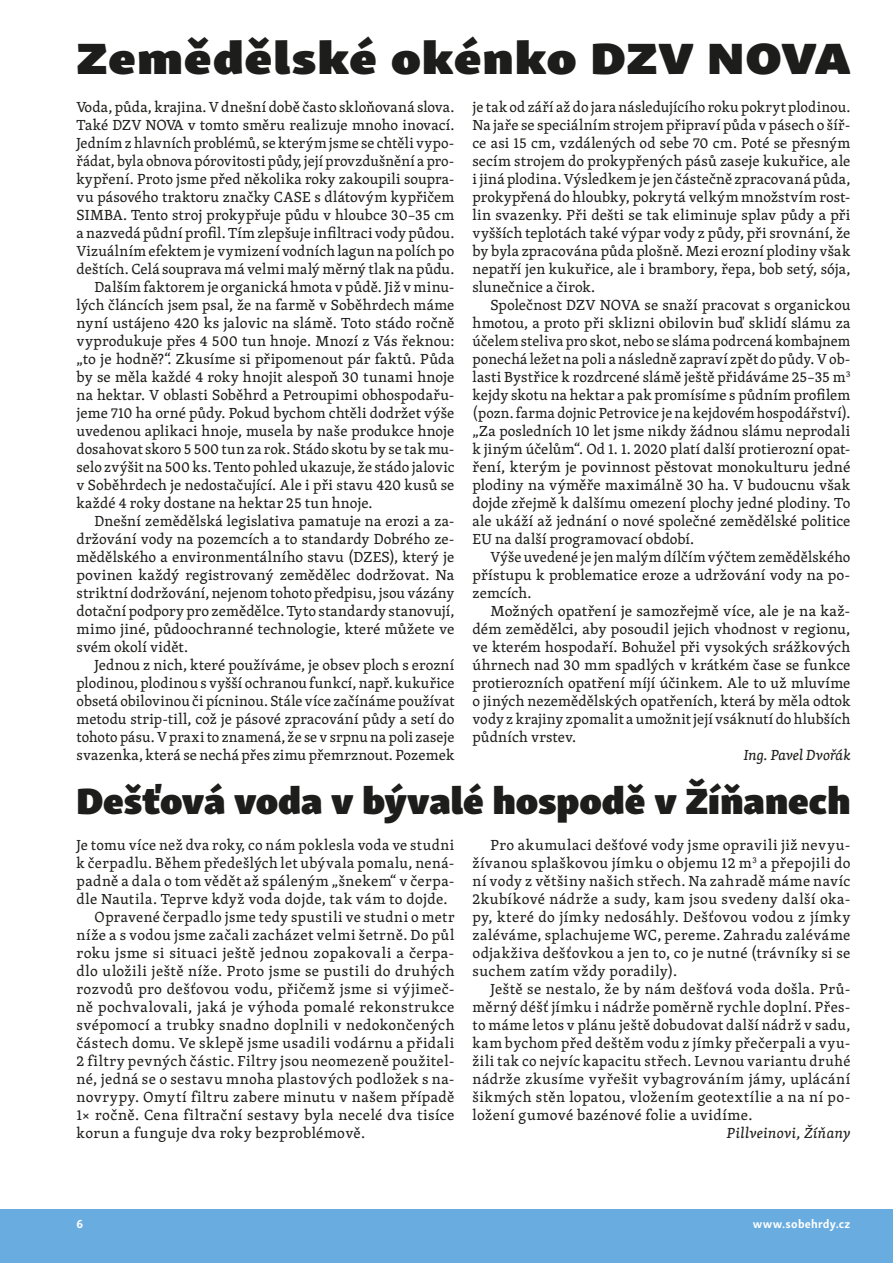
<style>
.page{position:relative;width:893px;height:1263px;background:#fff}
.page>*{position:absolute;margin:0;border:0;box-sizing:border-box;transform-origin:0 0}
.t1{font:45px "Skolar Sans Latn Ex Bl";letter-spacing:.015em;color:#1d1d1b}
.t2{font:37.5px "Skolar Sans Latn Bl";color:#1d1d1b}
.t3{font:15px/18px "Skolar Latin";letter-spacing:.015em;color:#1d1d1b;text-align:justify}
.t4{font:15px "Skolar Latin";letter-spacing:.015em;color:#1d1d1b;scale:1.04 1}
.t5{font:italic 15px "Skolar Latin";letter-spacing:.015em;color:#1d1d1b}
.t6{font:italic 15px "Skolar Latin";letter-spacing:-.01em;color:#1d1d1b}
.t7{font:700 12px "Skolar Sans Latn";letter-spacing:.015em;color:#fff}
</style>
<div class="page">
<div style="left:0;top:1210px;width:893px;height:53px;background:#69acdf"></div>
<h1 class="t1" style="left:77px;top:17px;width:775px">Zemědělské okénko DZV NOVA</h1>
<p class="t3" style="left:77px;top:98px;width:379px">Voda, půda, krajina. Vdnešní době často skloňovaná slova.</p>
<p class="t3" style="left:77px;top:116px;width:379px">Také DZV NOVA v tomto směru realizuje mnoho inovací.</p>
<p class="t3" style="left:77px;top:134px;width:379px">Jedním z hlavních problémů, se kterým jsme se chtěli vypo-</p>
<p class="t3" style="left:77px;top:152px;width:379px">řádat, byla obnova pórovitosti půdy, její provzdušnění a pro-</p>
<p class="t3" style="left:77px;top:170px;width:379px">kypření. Proto jsme před několika roky zakoupili soupra-</p>
<p class="t3" style="left:77px;top:188px;width:379px">vu pásového traktoru značky CASE s dlátovým kypřičem</p>
<p class="t3" style="left:77px;top:206px;width:379px">SIMBA. Tento stroj prokypřuje půdu v hloubce 30–35 cm</p>
<p class="t3" style="left:77px;top:224px;width:379px">a nazvedá půdní profil. Tím zlepšuje infiltraci vody půdou.</p>
<p class="t3" style="left:77px;top:242px;width:379px">Vizuálním efektem je vymizení vodních lagun na polích po</p>
<p class="t3" style="left:77px;top:260px;width:379px">deštích. Celá souprava má velmi malý měrný tlak na půdu.</p>
<p class="t3" style="left:95px;top:278px;width:361px">Dalším faktorem je organická hmota v půdě. Již v minu-</p>
<p class="t3" style="left:77px;top:296px;width:379px">lých článcích jsem psal, že na farmě v Soběhrdech máme</p>
<p class="t3" style="left:77px;top:314px;width:379px">nyní ustájeno 420 ks jalovic na slámě. Toto stádo ročně</p>
<p class="t3" style="left:77px;top:332px;width:379px">vyprodukuje přes 4 500 tun hnoje. Mnozí z Vás řeknou:</p>
<p class="t3" style="left:77px;top:350px;width:379px">„to je hodně?“. Zkusíme si připomenout pár faktů. Půda</p>
<p class="t3" style="left:77px;top:368px;width:379px">by se měla každé 4 roky hnojit alespoň 30 tunami hnoje</p>
<p class="t3" style="left:77px;top:386px;width:379px">na hektar. V oblasti Soběhrd a Petroupimi obhospodařu-</p>
<p class="t3" style="left:77px;top:404px;width:379px">jeme 710 ha orné půdy. Pokud bychom chtěli dodržet výše</p>
<p class="t3" style="left:77px;top:422px;width:379px">uvedenou aplikaci hnoje, musela by naše produkce hnoje</p>
<p class="t3" style="left:77px;top:440px;width:379px">dosahovat skoro 5 500 tun za rok. Stádo skotu by se tak mu-</p>
<p class="t3" style="left:77px;top:458px;width:379px">selo zvýšit na 500 ks. Tento pohled ukazuje, že stádo jalovic</p>
<p class="t3" style="left:77px;top:476px;width:379px">v Soběhrdech je nedostačující. Ale i při stavu 420 kusů se</p>
<p class="t3" style="left:77px;top:494px;width:298px">každé 4 roky dostane na hektar 25 tun hnoje.</p>
<p class="t3" style="left:95px;top:512px;width:361px">Dnešní zemědělská legislativa pamatuje na erozi a za-</p>
<p class="t3" style="left:77px;top:530px;width:379px">držování vody na pozemcích a to standardy Dobrého ze-</p>
<p class="t3" style="left:77px;top:548px;width:379px">mědělského a environmentálního stavu (DZES), který je</p>
<p class="t3" style="left:77px;top:566px;width:379px">povinen každý registrovaný zemědělec dodržovat. Na</p>
<p class="t3" style="left:77px;top:584px;width:379px">striktní dodržování, nejenom tohoto předpisu, jsou vázány</p>
<p class="t3" style="left:77px;top:602px;width:379px">dotační podpory pro zemědělce. Tyto standardy stanovují,</p>
<p class="t3" style="left:77px;top:620px;width:379px">mimo jiné, půdoochranné technologie, které můžete ve</p>
<p class="t3" style="left:77px;top:638px;width:113px">svém okolí vidět.</p>
<p class="t3" style="left:95px;top:656px;width:361px">Jednou z nich, které používáme, je obsev ploch s erozní</p>
<p class="t3" style="left:77px;top:674px;width:379px">plodinou, plodinou s vyšší ochranou funkcí, např. kukuřice</p>
<p class="t3" style="left:77px;top:692px;width:379px">obsetá obilovinou či pícninou. Stále více začínáme používat</p>
<p class="t3" style="left:77px;top:710px;width:379px">metodu strip-till, což je pásové zpracování půdy a setí do</p>
<p class="t3" style="left:77px;top:728px;width:379px">tohoto pásu. V praxi to znamená, že se v srpnu na poli zaseje</p>
<p class="t3" style="left:77px;top:746px;width:379px">svazenka, která se nechá přes zimu přemrznout. Pozemek</p>
<p class="t3" style="left:472px;top:98px;width:379px">je tak od září až do jara následujícího roku pokryt plodinou.<br>Na jaře se speciálním strojem připraví půda v pásech o šíř&shy;ce asi 15 cm, vzdálených od sebe 70 cm. Poté se přesným secím strojem do prokypřených pásů zaseje kukuřice, ale i jiná plodina. Výsledkem je jen částečně zpracovaná půda, prokypřená do hloubky, pokrytá velkým množstvím rost&shy;lin svazenky. Při dešti se tak eliminuje splav půdy a při vyšších teplotách také výpar vody z půdy, při srovnání, že by byla zpracována půda plošně. Mezi erozní plodiny však nepatří jen kukuřice, ale i brambory, řepa, bob setý, sója, slunečnice a čirok.</p>
<p class="t3" style="left:472px;top:296px;width:379px;text-indent:18px">Společnost DZV NOVA se snaží pracovat s organickou hmotou, a proto při sklizni obilovin buď sklidí slámu za účelem steliva pro skot, nebo se sláma podrcená kombajnem ponechá ležet na poli a následně zapraví zpět do půdy. V ob&shy;lasti Bystřice k rozdrcené slámě ještě přidáváme 25–35 m<sup>3 </sup>kejdy skotu na hektar a pak promísíme s půdním profilem (pozn. farma dojnic Petrovice je na kejdovém hospodářství). „Za posledních 10 let jsme nikdy žádnou slámu neprodali k jiným účelům“. Od 1. 1. 2020 platí další protierozní opat&shy;ření, kterým je povinnost pěstovat monokulturu jedné plodiny na výměře maximálně 30 ha. V budoucnu však dojde zřejmě k dalšímu omezení plochy jedné plodiny. To ale ukáží až jednání o nové společné zemědělské politice EU na další programovací období.</p>
<p class="t3" style="left:472px;top:548px;width:379px;text-indent:18px">Výše uvedené je jen malým dílčím výčtem zemědělského přístupu k problematice eroze a udržování vody na po&shy;zemcích.</p>
<p class="t3" style="left:472px;top:602px;width:379px;text-indent:18px">Možných opatření je samozřejmě více, ale je na kaž&shy;dém zemědělci, aby posoudil jejich vhodnost v regionu, ve kterém hospodaří. Bohužel při vysokých srážkových úhrnech nad 30 mm spadlých v krátkém čase se funkce protierozních opatření míjí účinkem. Ale to už mluvíme o jiných nezemědělských opatřeních, která by měla odtok vody z krajiny zpomalit a umožnit její vsáknutí do hlubších půdních vrstev.</p>
<p class="t6" style="left:744px;top:744px;width:108px">Ing. Pavel Dvořák</p>
<h2 class="t2" style="left:77px;top:767px;width:775px">Dešťová voda v bývalé hospodě v Žíňanech</h2>
<p class="t3" style="left:77px;top:836px;width:379px">Je tomu více než dva roky, co nám poklesla voda ve studni</p>
<p class="t3" style="left:77px;top:854px;width:379px">k čerpadlu. Během předešlých let ubývala pomalu, nená-</p>
<p class="t3" style="left:77px;top:872px;width:379px">padně a dala o tom vědět až spáleným „šnekem“ v čerpa-</p>
<p class="t3" style="left:77px;top:890px;width:373px">dle Nautila. Teprve když voda dojde, tak vám to dojde.</p>
<p class="t3" style="left:95px;top:908px;width:361px">Opravené čerpadlo jsme tedy spustili ve studni o metr</p>
<p class="t3" style="left:77px;top:926px;width:379px">níže a s vodou jsme začali zacházet velmi šetrně. Do půl</p>
<p class="t4" style="left:77px;top:942px;width:365px">roku jsme si situaci ještě jednou zopakovali a čerpa-</p>
<p class="t3" style="left:77px;top:962px;width:379px">dlo uložili ještě níže. Proto jsme se pustili do druhých</p>
<p class="t3" style="left:77px;top:980px;width:379px">rozvodů pro dešťovou vodu, přičemž jsme si výjimeč-</p>
<p class="t3" style="left:77px;top:998px;width:379px">ně pochvalovali, jaká je výhoda pomalé rekonstrukce</p>
<p class="t3" style="left:77px;top:1016px;width:379px">svépomocí a trubky snadno doplnili v nedokončených</p>
<p class="t3" style="left:77px;top:1034px;width:379px">částech domu. Ve sklepě jsme usadili vodárnu a přidali</p>
<p class="t3" style="left:77px;top:1052px;width:379px">2 filtry pevných částic. Filtry jsou neomezeně použitel-</p>
<p class="t3" style="left:77px;top:1070px;width:379px">né, jedná se o sestavu mnoha plastových podložek s na-</p>
<p class="t3" style="left:77px;top:1088px;width:379px">novrypy. Omytí filtru zabere minutu v našem případě</p>
<p class="t3" style="left:77px;top:1106px;width:379px">1× ročně. Cena filtrační sestavy byla necelé dva tisíce</p>
<p class="t3" style="left:77px;top:1124px;width:290px">korun a funguje dva roky bezproblémově.</p>
<p class="t3" style="left:472px;top:836px;width:379px;text-indent:18px">Pro akumulaci dešťové vody jsme opravili již nevyu&shy;žívanou splaškovou jímku o objemu 12 m<sup>3</sup> a přepojili do ní vody z většiny našich střech. Na zahradě máme navíc 2kubíkové nádrže a sudy, kam jsou svedeny další oka&shy;py, které do jímky nedosáhly. Dešťovou vodou z jímky zaléváme, splachujeme WC, pereme. Zahradu zaléváme odjakživa dešťovkou a jen to, co je nutné (trávníky si se suchem zatím vždy poradily).</p>
<p class="t3" style="left:472px;top:980px;width:379px;text-indent:18px">Ještě se nestalo, že by nám dešťová voda došla. Prů&shy;měrný déšť jímku i nádrže poměrně rychle doplní. Přes&shy;to máme letos v plánu ještě dobudovat další nádrž v sadu, kam bychom před deštěm vodu z jímky přečerpali a vyu&shy;žili tak co nejvíc kapacitu střech. Levnou variantu druhé nádrže zkusíme vyřešit vybagrováním jámy, uplácání šikmých stěn lopatou, vložením geotextílie a na ní po&shy;ložení gumové bazénové folie a uvidíme.</p>
<p class="t5" style="left:727px;top:1122px;width:125px">Pillveinovi, Žíňany</p>
<p class="t7" style="left:77px;top:1214px;width:8px">6</p>
<p class="t7" style="left:753px;top:1214px;width:99px">www.sobehrdy.cz</p>
</div>
